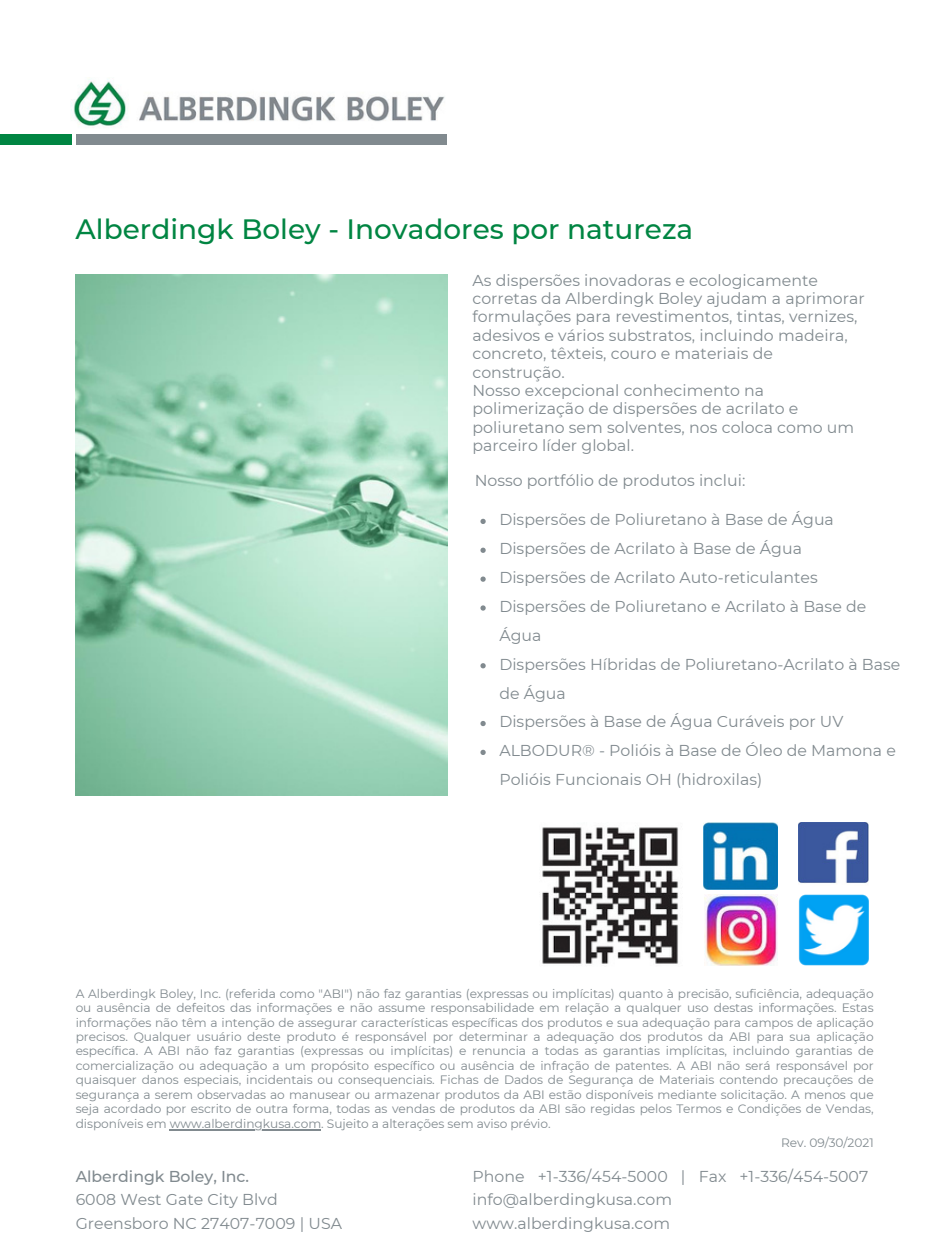
<style>
.page{position:relative;width:945px;height:1260px;background:#fff}
.page>*{position:absolute;margin:0;border:0;box-sizing:border-box;transform-origin:0 0}
.t1{font:500 28px "Montserrat";color:#008542}
.t2{font:15.75px/18.4px "Montserrat";letter-spacing:.005em;color:#818a8f}
.t3{font:500 15.75px "Montserrat";color:#818a8f}
.t4{font:12.25px/14.3px "Montserrat";letter-spacing:-.005em;color:#818a8f;text-align:justify}
</style>
<div class="page">
<img style="left:71px;top:81px;width:374px;height:45px">
<div style="left:0;top:134px;width:71px;height:11px;background:#008542"></div>
<div style="left:77px;top:134px;width:370px;height:11px;background:#818a8f"></div>
<img style="left:704px;top:823px;width:73px;height:67px">
<img style="left:798px;top:823px;width:71px;height:61px">
<img style="left:705px;top:895px;width:72px;height:70px">
<img style="left:798px;top:894px;width:71px;height:71px">
<img style="left:542px;top:827px;width:137px;height:137px">
<img style="left:76px;top:274px;width:371px;height:521px">
<svg style="left:480px;top:519px;width:6px;height:5px"></svg>
<svg style="left:480px;top:548px;width:6px;height:5px"></svg>
<svg style="left:480px;top:577px;width:6px;height:5px"></svg>
<svg style="left:480px;top:605px;width:6px;height:6px"></svg>
<svg style="left:480px;top:663px;width:6px;height:5px"></svg>
<svg style="left:480px;top:721px;width:6px;height:5px"></svg>
<svg style="left:480px;top:750px;width:6px;height:5px"></svg>
<hr style="left:170px;top:1129px;width:151px;height:1px;background:#818a8f">
<p class="t1" style="left:75px;top:212px;width:619px">Alberdingk Boley - Inovadores por natureza</p>
<p class="t2" style="left:472px;top:271px;width:394px">As dispersões inovadoras e ecologicamente corretas da Alberdingk Boley ajudam a aprimorar formulações para revestimentos, tintas, vernizes, adesivos e vários substratos, incluindo madeira, concreto, têxteis, couro e materiais de construção.</p>
<p class="t2" style="left:472px;top:381px;width:383px">Nosso excepcional conhecimento na polimerização de dispersões de acrilato e poliuretano sem solventes, nos coloca como um parceiro líder global.</p>
<p class="t2" style="left:475px;top:472px;width:272px">Nosso portfólio de produtos inclui:</p>
<p class="t2" style="left:499px;top:511px;width:336px">Dispersões de Poliuretano à Base de Água</p>
<p class="t2" style="left:499px;top:539px;width:304px">Dispersões de Acrilato à Base de Água</p>
<p class="t2" style="left:499px;top:568px;width:320px">Dispersões de Acrilato Auto-reticulantes</p>
<p class="t2" style="left:499px;top:592px;width:368px;line-height:28.9px">Dispersões de Poliuretano e Acrilato à Base de<br>Água</p>
<p class="t2" style="left:499px;top:650px;width:403px;line-height:28.9px">Dispersões Híbridas de Poliuretano-Acrilato à Base de Água</p>
<p class="t2" style="left:499px;top:713px;width:346px">Dispersões à Base de Água Curáveis por UV</p>
<p class="t2" style="left:499px;top:736px;width:398px;line-height:28.9px">ALBODUR® - Polióis à Base de Óleo de Mamona e<br>Polióis Funcionais OH (hidroxilas)</p>
<p class="t4" style="left:76px;top:986px;width:800px">A Alberdingk Boley, Inc. (referida como "ABI") não faz garantias (expressas ou implícitas) quanto à precisão, suficiência, adequação ou ausência de defeitos das informações e não assume responsabilidade em relação a qualquer uso destas informações. Estas informações não têm a intenção de assegurar características específicas dos produtos e sua adequação para campos de aplicação precisos. Qualquer usuário deste produto é responsável por determinar a adequação dos produtos da ABI para sua aplicação específica. A ABI não faz garantias (expressas ou implícitas) e renuncia a todas as garantias implícitas, incluindo garantias de comercialização ou adequação a um propósito específico ou ausência de infração de patentes. A ABI não será responsável por quaisquer danos especiais, incidentais ou consequenciais. Fichas de Dados de Segurança de Materiais contendo precauções de segurança a serem observadas ao manusear ou armazenar produtos da ABI estão disponíveis mediante solicitação. A menos que seja acordado por escrito de outra forma, todas as vendas de produtos da ABI são regidas pelos Termos e Condições de Vendas, disponíveis em www.alberdingkusa.com. Sujeito a alterações sem aviso prévio.</p>
<p class="t4" style="left:781px;top:1136px;width:94px">Rev. 09/30/2021</p>
<p class="t3" style="left:76px;top:1166px;width:175px">Alberdingk Boley, Inc.</p>
<p class="t2" style="left:76px;top:1188px;width:268px;line-height:23.6px">6008 West Gate City Blvd<br>Greensboro NC 27407-7009 | USA</p>
<p class="t2" style="left:473px;top:1164px;width:397px;line-height:23.6px">Phone +1-336/454-5000 | Fax +1-336/454-5007 info@alberdingkusa.com</p>
<p class="t2" style="left:473px;top:1214px;width:199px">www.alberdingkusa.com</p>
</div>
